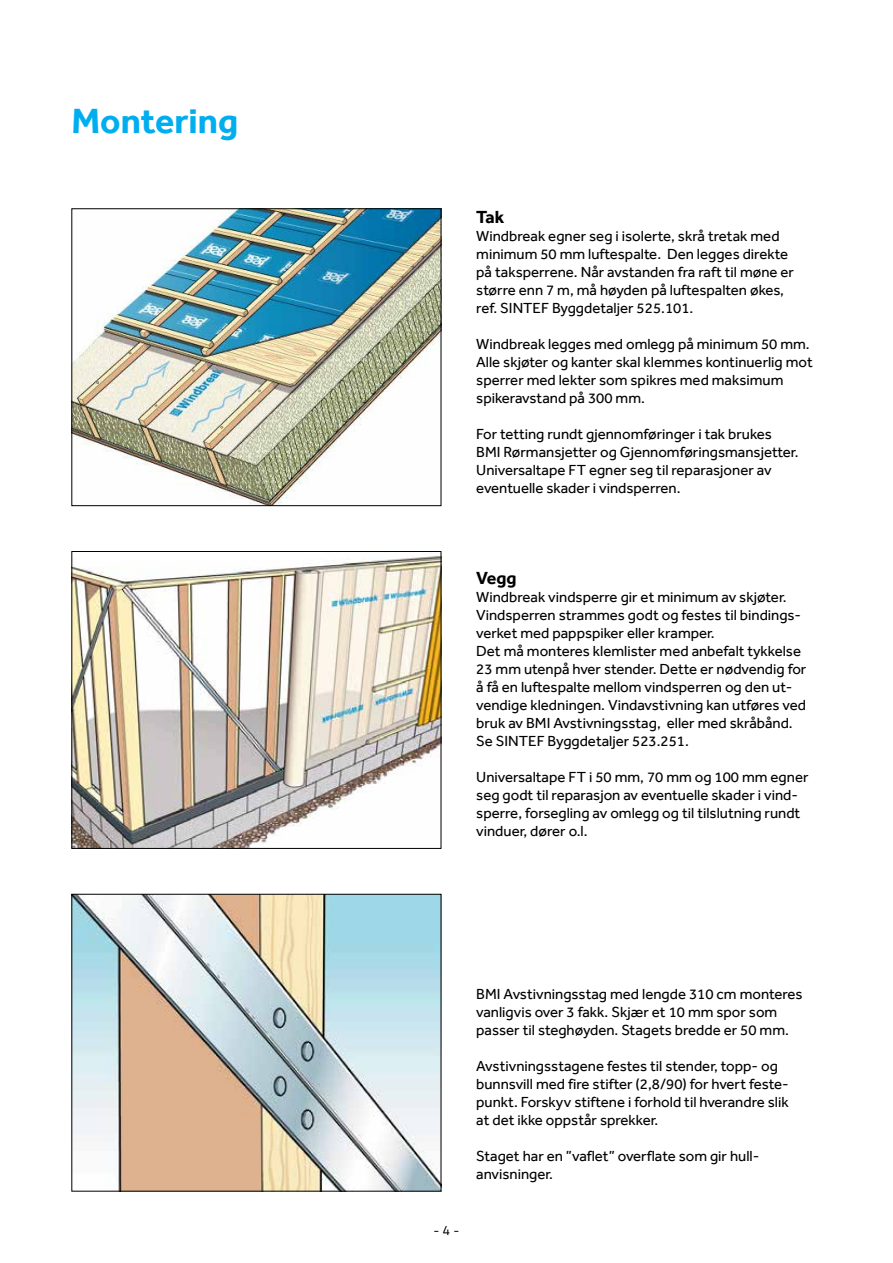
<style>
.page{position:relative;width:893px;height:1263px;background:#fff}
.page>*{position:absolute;margin:0;border:0;box-sizing:border-box;transform-origin:0 0}
.t1{font:700 36px "Effra";color:#00aeef}
.t2{font:700 18px "Effra";color:#000}
.t3{font:15px/18px "Effra";color:#000}
.t4{font:13.5px "Titillium Maps 29 L 400 wt";color:#000}
</style>
<div class="page">
<img style="left:73px;top:896px;width:366px;height:293px">
<img style="left:73px;top:210px;width:366px;height:294px">
<div style="left:71px;top:208px;width:370px;height:298px;border:1px solid #000"></div>
<img style="left:73px;top:556px;width:366px;height:291px">
<div style="left:71px;top:551px;width:370px;height:298px;border:1px solid #000"></div>
<h1 class="t1" style="left:71px;top:99px;width:168px">Montering</h1>
<p class="t2" style="left:476px;top:206px;width:30px">Tak</p>
<p class="t3" style="left:476px;top:227px;width:319px">Windbreak egner seg i isolerte, skrå tretak med minimum 50 mm luftespalte. Den legges direkte på taksperrene. Når avstanden fra raft til møne er større enn 7 m, må høyden på luftespalten økes, ref. SINTEF Byggdetaljer 525.101.</p>
<p class="t3" style="left:476px;top:335px;width:338px">Windbreak legges med omlegg på minimum 50 mm.<br>Alle skjøter og kanter skal klemmes kontinuerlig mot sperrer med lekter som spikres med maksimum spikeravstand på 300 mm.</p>
<p class="t3" style="left:476px;top:425px;width:324px">For tetting rundt gjennomføringer i tak brukes BMI Rørmansjetter og Gjennomføringsmansjetter.<br>Universaltape FT egner seg til reparasjoner av eventuelle skader i vindsperren.</p>
<p class="t2" style="left:476px;top:567px;width:42px">Vegg</p>
<p class="t3" style="left:476px;top:588px;width:332px">Windbreak vindsperre gir et minimum av skjøter.<br>Vindsperren strammes godt og festes til bindings&shy;verket med pappspiker eller kramper.<br>Det må monteres klemlister med anbefalt tykkelse 23 mm utenpå hver stender. Dette er nødvendig for å få en luftespalte mellom vindsperren og den ut&shy;vendige kledningen. Vindavstivning kan utføres ved bruk av BMI Avstivningsstag, eller med skråbånd.<br>Se SINTEF Byggdetaljer 523.251.</p>
<p class="t3" style="left:476px;top:768px;width:334px">Universaltape FT i 50 mm, 70 mm og 100 mm egner seg godt til reparasjon av eventuelle skader i vind&shy;sperre, forsegling av omlegg og til tilslutning rundt vinduer, dører o.l.</p>
<p class="t4" style="left:433px;top:1220px;width:27px">- 4 -</p>
<p class="t3" style="left:476px;top:984px;width:328px">BMI Avstivningsstag med lengde 310 cm monteres vanligvis over 3 fakk. Skjær et 10 mm spor som passer til steghøyden. Stagets bredde er 50 mm.</p>
<p class="t3" style="left:476px;top:1056px;width:314px">Avstivningsstagene festes til stender, topp- og bunnsvill med fire stifter (2,8/90) for hvert feste&shy;punkt. Forskyv stiftene i forhold til hverandre slik at det ikke oppstår sprekker.</p>
<p class="t3" style="left:476px;top:1146px;width:285px">Staget har en ”vaflet” overflate som gir hull&shy;anvisninger.</p>
</div>
